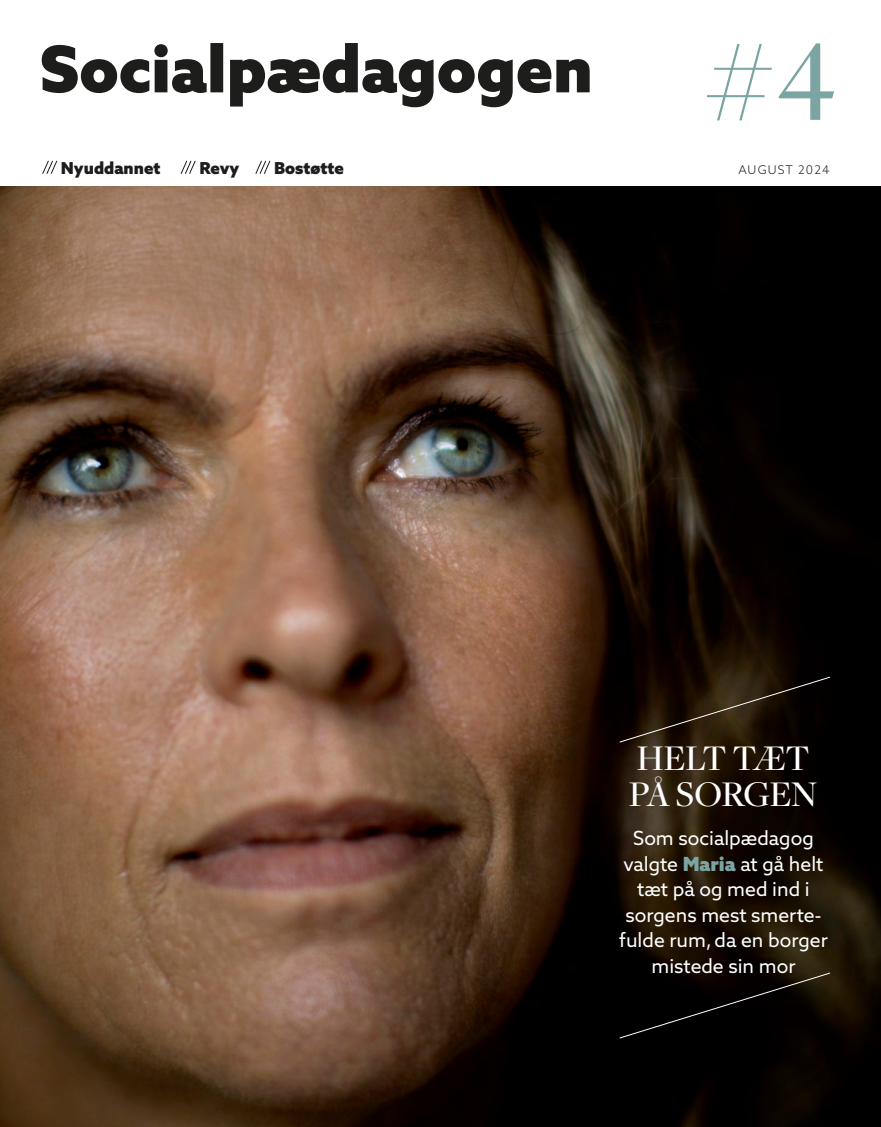
<style>
.page{position:relative;width:881px;height:1127px;background:#fff}
.page>*{position:absolute;margin:0;border:0;box-sizing:border-box;transform-origin:0 0}
.FORSIDE{font:500 120px "Freight Disp Pro";color:#7ba5a3}
.FORSIDE_stor_henvis_rubrik{font:500 37.5px/36px "Freight Disp Pro";letter-spacing:-.015em;color:#fff}
.FORSIDE_stor_henv{font:19.5px/25.5px "Azo Sans 2";color:#fff;text-align:center}
.FORSIDE_små_henvisninger{font:900 16.5px "Azo Sans 2";color:#1d1d1b}
.FORSIDE_måned_år{font:300 12px "Azo Sans 2";letter-spacing:.1em;color:#1d1d1b}
.s1{font-weight:900;color:#7ba5a3}
</style>
<div class="page">
<img style="left:0;top:187px;width:880px;height:940px">
<svg style="left:42px;top:43px;width:547px;height:64px"></svg>
<svg style="left:42px;top:160px;width:15px;height:14px"></svg>
<svg style="left:180px;top:160px;width:16px;height:14px"></svg>
<svg style="left:255px;top:160px;width:15px;height:14px"></svg>
<svg style="left:619px;top:676px;width:211px;height:67px;background:#1f1409"></svg>
<svg style="left:619px;top:972px;width:211px;height:66px;background:#090604"></svg>
<p class="FORSIDE_små_henvisninger" style="left:61px;top:158px;width:101px">Nyuddannet</p>
<p class="FORSIDE_små_henvisninger" style="left:199px;top:158px;width:42px">Revy</p>
<p class="FORSIDE_små_henvisninger" style="left:274px;top:158px;width:71px">Bostøtte</p>
<p class="FORSIDE" style="left:708px;top:2px;width:128px"># 4</p>
<p class="FORSIDE_måned_år" style="left:738px;top:162px;width:93px">AUGUST 2024</p>
<p class="FORSIDE_stor_henvis_rubrik" style="left:628px;top:739px;width:190px">HELT TÆT<br>PÅ SORGEN</p>
<p class="FORSIDE_stor_henv" style="left:619px;top:826px;width:210px">Som socialpædagog valgte <span class="s1">Maria</span> at gå helt tæt på og med ind i sorgens mest smerte&shy;fulde rum, da en borger mistede sin mor</p>
</div>
